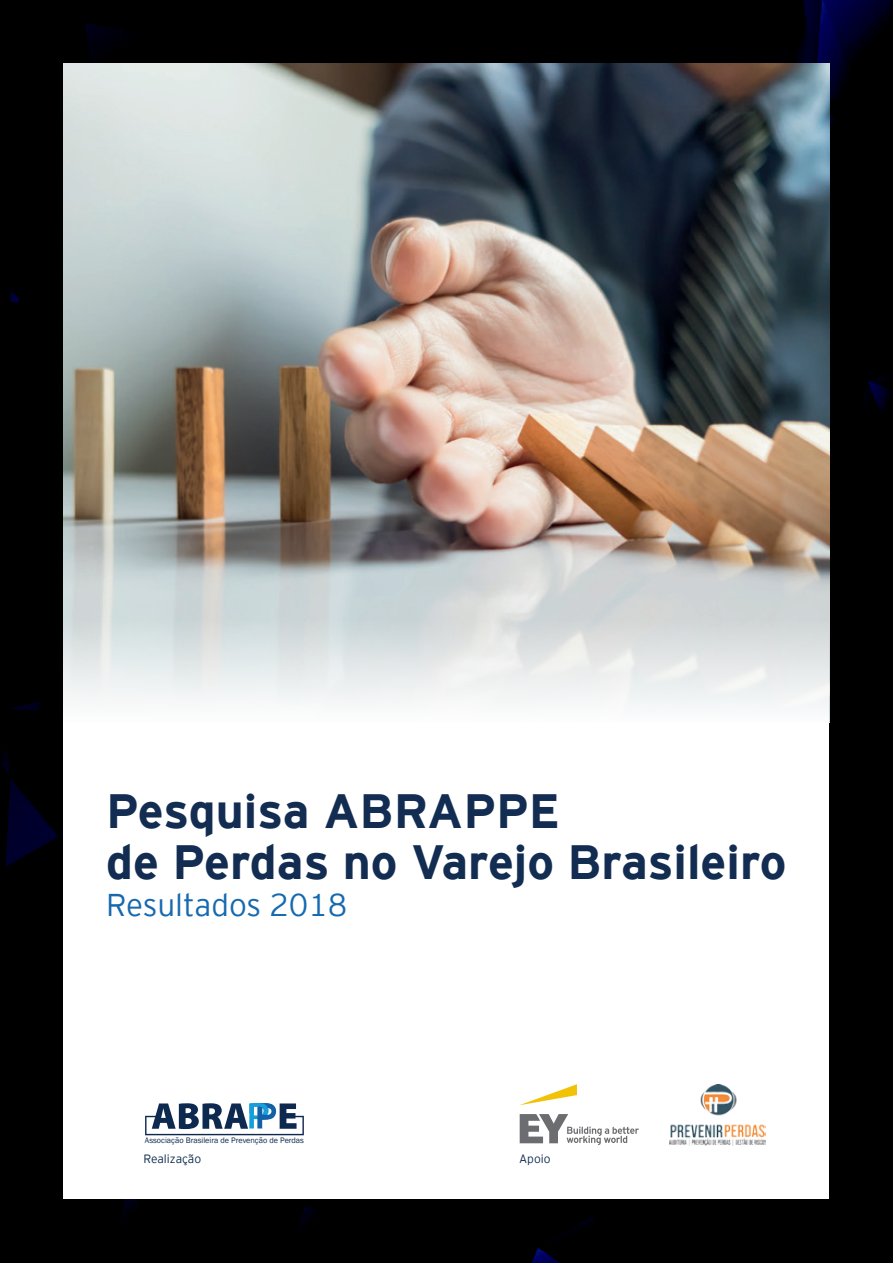
<style>
.page{position:relative;width:893px;height:1263px;background:#fff}
.page>*{position:absolute;margin:0;border:0;box-sizing:border-box;transform-origin:0 0}
.t1{font:700 48px/51.4px "EY Interstate";color:#122d51}
.t2{font:300 31.5px "EY Interstate";color:#1669af}
.t3{font:300 12px "EY Interstate";color:#0e2d4f}
.t4{font:300 12px "EY Interstate";color:#112d52}
.t5{font:8.25px "Franklin Gothic";color:#0e2950}
</style>
<div class="page">
<img style="left:0;top:0;width:893px;height:1263px">
<div style="left:64px;top:64px;width:765px;height:1135px;background:#fff"></div>
<img style="left:64px;top:64px;width:765px;height:555px">
<svg style="left:520px;top:1084px;width:57px;height:21px"></svg>
<svg style="left:520px;top:1114px;width:119px;height:31px"></svg>
<img style="left:670px;top:1084px;width:95px;height:61px">
<div style="left:64px;top:619px;width:765px;height:107px;background:linear-gradient(to bottom,#d2d8d9,#fff)"></div>
<svg style="left:145px;top:1103px;width:159px;height:32px"></svg>
<p class="t1" style="left:106px;top:782px;width:682px">Pesquisa ABRAPPE<br>de Perdas no Varejo Brasileiro</p>
<p class="t2" style="left:106px;top:882px;width:243px">Resultados 2018</p>
<p class="t5" style="left:145px;top:1135px;width:160px">Associação Brasileira de Prevenção de Perdas</p>
<p class="t3" style="left:143px;top:1150px;width:59px">Realização</p>
<p class="t4" style="left:519px;top:1150px;width:33px">Apoio</p>
</div>
